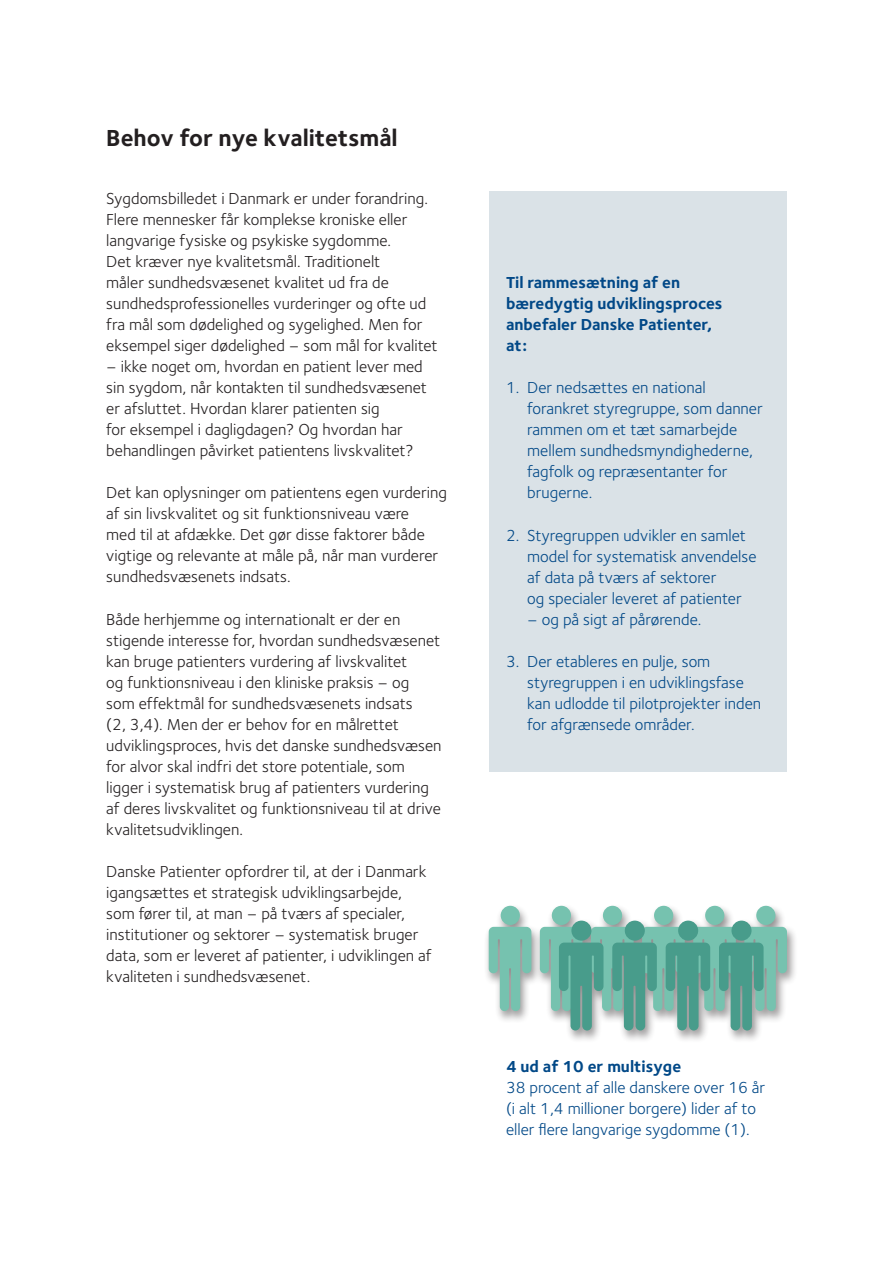
<style>
.page{position:relative;width:893px;height:1263px;background:#fff}
.page>*{position:absolute;margin:0;border:0;box-sizing:border-box;transform-origin:0 0}
.t1{font:700 24px "Foundry Sterling";color:#231f20}
.t2{font:16.5px/21px "Foundry Sterling";color:#231f20}
.t3{font:16.5px/21px "Foundry Sterling";color:#014887}
.t4{font:700 16.5px/21px "Foundry Sterling";color:#014887}
</style>
<div class="page">
<div style="left:489px;top:191px;width:298px;height:581px;background:#dae2e7"></div>
<div style="left:484px;top:903px;width:314px;height:140px;background:#231f20;opacity:.5"></div>
<svg style="left:489px;top:927px;width:42px;height:84px;background:#93c7ba"></svg>
<div style="left:501px;top:906px;width:19px;height:19px;background:#76c2af;border-radius:50%"></div>
<div style="left:552px;top:906px;width:19px;height:19px;background:#76c2af;border-radius:50%"></div>
<div style="left:603px;top:906px;width:19px;height:19px;background:#76c2af;border-radius:50%"></div>
<div style="left:654px;top:906px;width:19px;height:19px;background:#76c2af;border-radius:50%"></div>
<div style="left:705px;top:906px;width:19px;height:19px;background:#76c2af;border-radius:50%"></div>
<div style="left:756px;top:906px;width:19px;height:19px;background:#76c2af;border-radius:50%"></div>
<div style="left:571px;top:920px;width:20px;height:21px;background:#489c8b;border-radius:50%"></div>
<div style="left:625px;top:920px;width:20px;height:21px;background:#489c8b;border-radius:50%"></div>
<div style="left:678px;top:920px;width:20px;height:21px;background:#489c8b;border-radius:50%"></div>
<svg style="left:540px;top:927px;width:247px;height:103px;background:#76b3a6"></svg>
<div style="left:731px;top:920px;width:20px;height:21px;background:#489c8b;border-radius:50%"></div>
<h1 class="t1" style="left:106px;top:124px;width:293px">Behov for nye kvalitetsmål</h1>
<p class="t2" style="left:106px;top:188px;width:333px">Sygdomsbilledet i Danmark er under forandring.<br>Flere mennesker får komplekse kroniske eller langvarige fysiske og psykiske sygdomme.<br>Det kræver nye kvalitetsmål. Traditionelt<br>måler sundhedsvæsenet kvalitet ud fra de sundhedsprofessionelles vurderinger og ofte ud fra mål som dødelighed og sygelighed. Men for eksempel siger dødelighed – som mål for kvalitet</p>
<p class="t2" style="left:106px;top:356px;width:322px">– ikke noget om, hvordan en patient lever med sin sygdom, når kontakten til sundhedsvæsenet er afsluttet. Hvordan klarer patienten sig<br>for eksempel i dagligdagen? Og hvordan har behandlingen påvirket patientens livskvalitet?</p>
<p class="t2" style="left:106px;top:482px;width:342px">Det kan oplysninger om patientens egen vurdering af sin livskvalitet og sit funktionsniveau være<br>med til at afdække. Det gør disse faktorer både vigtige og relevante at måle på, når man vurderer sundhedsvæsenets indsats.</p>
<p class="t2" style="left:106px;top:609px;width:337px">Både herhjemme og internationalt er der en stigende interesse for, hvordan sundhedsvæsenet kan bruge patienters vurdering af livskvalitet<br>og funktionsniveau i den kliniske praksis – og som effektmål for sundhedsvæsenets indsats<br>(2, 3,4). Men der er behov for en målrettet udviklingsproces, hvis det danske sundhedsvæsen for alvor skal indfri det store potentiale, som ligger i systematisk brug af patienters vurdering af deres livskvalitet og funktionsniveau til at drive kvalitetsudviklingen.</p>
<p class="t2" style="left:106px;top:861px;width:327px">Danske Patienter opfordrer til, at der i Danmark igangsættes et strategisk udviklingsarbejde, som fører til, at man – på tværs af specialer, institutioner og sektorer – systematisk bruger data, som er leveret af patienter, i udviklingen af kvaliteten i sundhedsvæsenet.</p>
<p class="t4" style="left:506px;top:272px;width:218px">Til rammesætning af en bæredygtig udviklingsproces anbefaler Danske Patienter, at:</p>
<p class="t3" style="left:527px;top:377px;width:237px;text-indent:-21px">1. Der nedsættes en national forankret styregruppe, som danner rammen om et tæt samarbejde mellem sundhedsmyndighederne, fagfolk og repræsentanter for brugerne.</p>
<p class="t3" style="left:527px;top:524px;width:231px;text-indent:-21px">2. Styregruppen udvikler en samlet model for systematisk anvendelse af data på tværs af sektorer<br>og specialer leveret af patienter</p>
<p class="t3" style="left:527px;top:608px;width:176px">– og på sigt af pårørende.</p>
<p class="t3" style="left:527px;top:651px;width:235px;text-indent:-21px">3. Der etableres en pulje, som styregruppen i en udviklingsfase kan udlodde til pilotprojekter inden for afgrænsede områder.</p>
<p class="t4" style="left:506px;top:1056px;width:177px">4 ud af 10 er multisyge</p>
<p class="t3" style="left:506px;top:1077px;width:261px">38 procent af alle danskere over 16 år (i alt 1,4 millioner borgere) lider af to eller flere langvarige sygdomme (1).</p>
</div>
